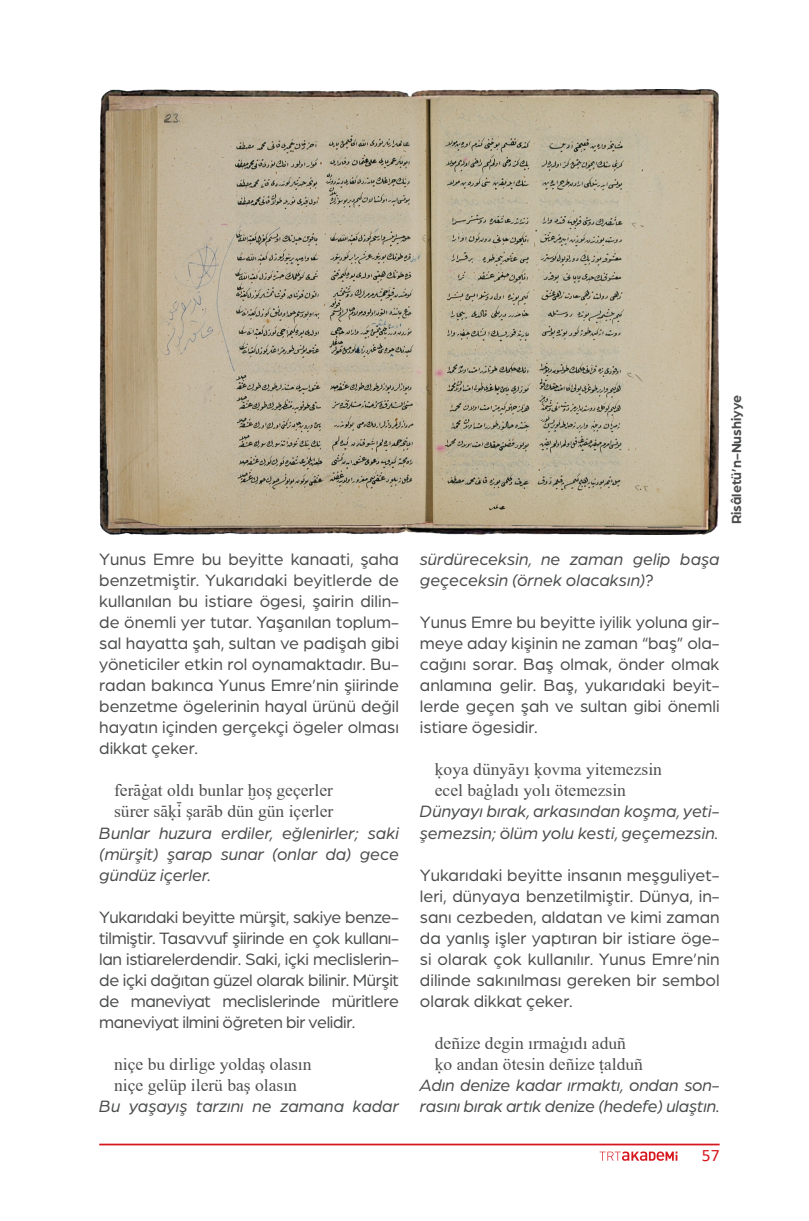
<style>
.page{position:relative;width:809px;height:1221px;background:#fff}
.page>*{position:absolute;margin:0;border:0;box-sizing:border-box;transform-origin:0 0}
.t1{font:17.5px/21px "Arboria";color:#4b4c4d;text-align:justify}
.t2{font:italic 17.5px/21px "Arboria";color:#4b4c4d}
.t3{font:17.5px/21px "Oktay New Transkripsiyon";color:#4b4c4d}
.t4{font:17.5px "Calibri";color:#d7171f}
.t5{font:700 14px "Arboria";color:#4b4c4d}
</style>
<div class="page">
<hr style="left:99px;top:1143px;width:620px;height:2px;background:#d7171f">
<svg style="left:599px;top:1151px;width:78px;height:9px"></svg>
<img style="left:99px;top:89px;width:620px;height:446px">
<p class="t1" style="left:99px;top:548px;width:301px">Yunus Emre bu beyitte kanaati, şaha benzetmiştir. Yukarıdaki beyitlerde de kullanılan bu istiare ögesi, şairin dilin&shy;de önemli yer tutar. Yaşanılan toplum&shy;sal hayatta şah, sultan ve padişah gibi yöneticiler etkin rol oynamaktadır. Bu&shy;radan bakınca Yunus Emre’nin şiirinde benzetme ögelerinin hayal ürünü değil hayatın içinden gerçekçi ögeler olması dikkat çeker.</p>
<p class="t3" style="left:114px;top:779px;width:221px">ferÀàat oldı bunlar òoş geçerler sürer sÀúì şarÀb dün gün içerler</p>
<p class="t2" style="left:99px;top:821px;width:301px;text-align:justify">Bunlar huzura erdiler, eğlenirler; saki (mürşit) şarap sunar (onlar da) gece gündüz içerler.</p>
<p class="t1" style="left:99px;top:905px;width:301px">Yukarıdaki beyitte mürşit, sakiye benze&shy;tilmiştir. Tasavvuf şiirinde en çok kullanı&shy;lan istiarelerdendir. Saki, içki meclislerin&shy;de içki dağıtan güzel olarak bilinir. Mürşit de maneviyat meclislerinde müritlere maneviyat ilmini öğreten bir velidir.</p>
<p class="t3" style="left:114px;top:1052px;width:199px">niçe bu dirlige yoldaş olasın niçe gelüp ilerü baş olasın</p>
<p class="t2" style="left:99px;top:1094px;width:301px">Bu yaşayış tarzını ne zamana kadar</p>
<p class="t5" style="left:726px;top:524px;width:131px;rotate:-90deg">Risâletü’n-Nushiyye</p>
<p class="t2" style="left:420px;top:548px;width:301px">sürdüreceksin, ne zaman gelip başa geçeceksin (örnek olacaksın)?</p>
<p class="t1" style="left:420px;top:611px;width:301px">Yunus Emre bu beyitte iyilik yoluna gir&shy;meye aday kişinin ne zaman “baş” ola&shy;cağını sorar. Baş olmak, önder olmak anlamına gelir. Baş, yukarıdaki beyit&shy;lerde geçen şah ve sultan gibi önemli istiare ögesidir.</p>
<p class="t3" style="left:435px;top:758px;width:228px">úoya dünyÀyı úovma yitemezsin ecel baàladı yolı ötemezsin</p>
<p class="t2" style="left:420px;top:800px;width:301px">Dünyayı bırak, arkasından koşma, yeti&shy;şemezsin; ölüm yolu kesti, geçemezsin.</p>
<p class="t1" style="left:420px;top:863px;width:301px">Yukarıdaki beyitte insanın meşguliyet&shy;leri, dünyaya benzetilmiştir. Dünya, in&shy;sanı cezbeden, aldatan ve kimi zaman da yanlış işler yaptıran bir istiare öge&shy;si olarak çok kullanılır. Yunus Emre’nin dilinde sakınılması gereken bir sembol olarak dikkat çeker.</p>
<p class="t3" style="left:435px;top:1031px;width:210px">deñize degin ırmaàıdı aduñ úo andan ötesin deñize ùalduñ</p>
<p class="t2" style="left:420px;top:1073px;width:301px">Adın denize kadar ırmaktı, ondan son&shy;rasını bırak artık denize (hedefe) ulaştın.</p>
<p class="t4" style="left:702px;top:1142px;width:19px">57</p>
</div>
